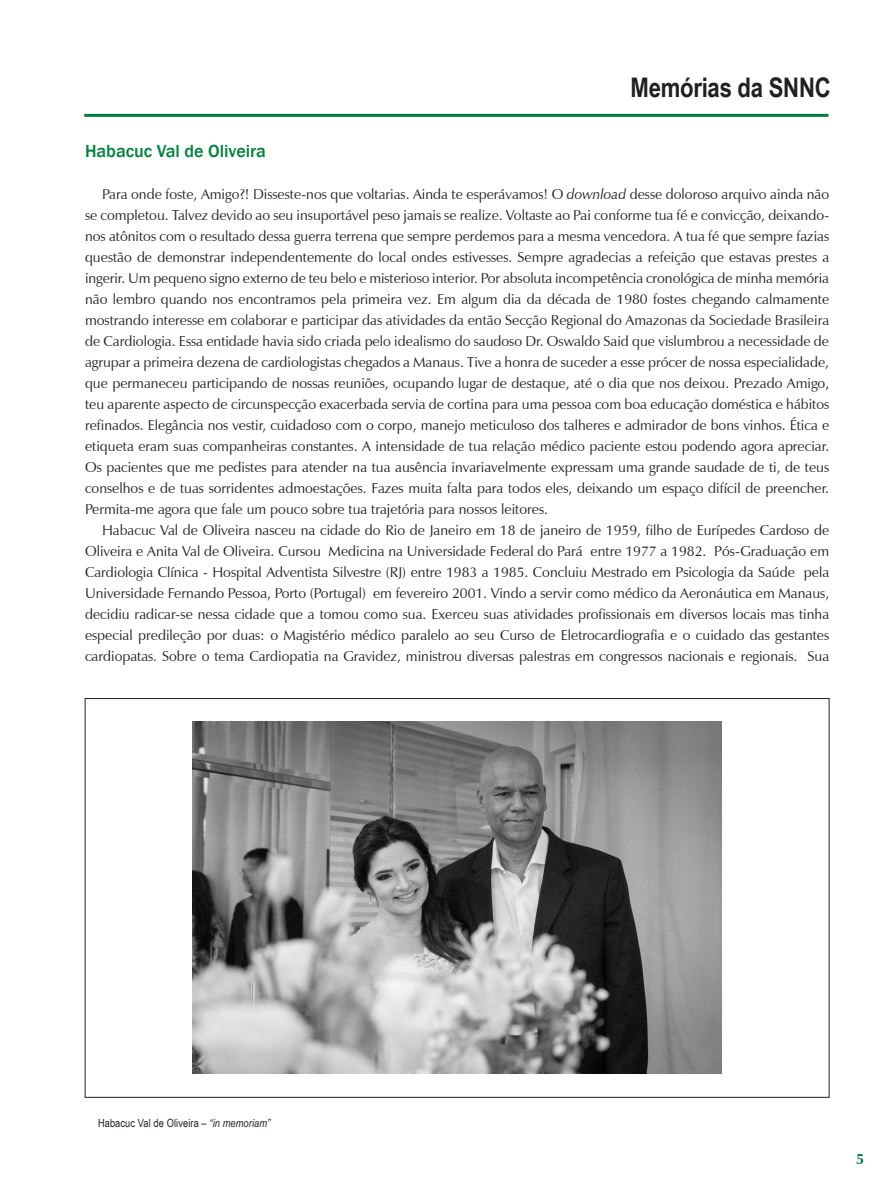
<style>
.page{position:relative;width:893px;height:1191px;background:#fff}
.page>*{position:absolute;margin:0;border:0;box-sizing:border-box;transform-origin:0 0}
.t1{font:700 27px "Arial Narrow";letter-spacing:-.01em;color:#231f20}
.t2{font:500 18px "Franklin Gothic";color:#007e3d}
.t3{font:700 15px "Zapf Humanist 601 BT";color:#007e3d}
.t4{font:14.25px/21px "Zapf Humanist 601 BT";color:#231f20;text-align:justify}
.t5{font:11.25px "Arial Narrow";letter-spacing:.01em;color:#231f20}
.s1{font-style:italic}
</style>
<div class="page">
<hr style="left:84px;top:114px;width:744px;height:3px;background:#007e3d">
<img style="left:193px;top:721px;width:528px;height:353px">
<h1 class="t1" style="left:630px;top:67px;width:202px">Memórias da SNNC</h1>
<p class="t2" style="left:85px;top:140px;width:182px">Habacuc Val de Oliveira</p>
<p class="t4" style="left:85px;top:184px;width:746px;text-indent:17px">Para onde foste, Amigo?! Disseste-nos que voltarias. Ainda te esperávamos! O <span class="s1">download</span> desse doloroso arquivo ainda não se completou. Talvez devido ao seu insuportável peso jamais se realize. Voltaste ao Pai conforme tua fé e convicção, deixando&shy;nos atônitos com o resultado dessa guerra terrena que sempre perdemos para a mesma vencedora. A tua fé que sempre fazias questão de demonstrar independentemente do local ondes estivesses. Sempre agradecias a refeição que estavas prestes a ingerir. Um pequeno signo externo de teu belo e misterioso interior. Por absoluta incompetência cronológica de minha memória não lembro quando nos encontramos pela primeira vez. Em algum dia da década de 1980 fostes chegando calmamente mostrando interesse em colaborar e participar das atividades da então Secção Regional do Amazonas da Sociedade Brasileira de Cardiologia. Essa entidade havia sido criada pelo idealismo do saudoso Dr. Oswaldo Said que vislumbrou a necessidade de agrupar a primeira dezena de cardiologistas chegados a Manaus. Tive a honra de suceder a esse prócer de nossa especialidade, que permaneceu participando de nossas reuniões, ocupando lugar de destaque, até o dia que nos deixou. Prezado Amigo, teu aparente aspecto de circunspecção exacerbada servia de cortina para uma pessoa com boa educação doméstica e hábitos refinados. Elegância nos vestir, cuidadoso com o corpo, manejo meticuloso dos talheres e admirador de bons vinhos. Ética e etiqueta eram suas companheiras constantes. A intensidade de tua relação médico paciente estou podendo agora apreciar.<br>Os pacientes que me pedistes para atender na tua ausência invariavelmente expressam uma grande saudade de ti, de teus conselhos e de tuas sorridentes admoestações. Fazes muita falta para todos eles, deixando um espaço difícil de preencher.<br>Permita-me agora que fale um pouco sobre tua trajetória para nossos leitores.</p>
<p class="t4" style="left:85px;top:520px;width:746px;text-indent:17px">Habacuc Val de Oliveira nasceu na cidade do Rio de Janeiro em 18 de janeiro de 1959, filho de Eurípedes Cardoso de Oliveira e Anita Val de Oliveira. Cursou Medicina na Universidade Federal do Pará entre 1977 a 1982. Pós-Graduação em Cardiologia Clínica - Hospital Adventista Silvestre (RJ) entre 1983 a 1985. Concluiu Mestrado em Psicologia da Saúde pela Universidade Fernando Pessoa, Porto (Portugal) em fevereiro 2001. Vindo a servir como médico da Aeronáutica em Manaus, decidiu radicar-se nessa cidade que a tomou como sua. Exerceu suas atividades profissionais em diversos locais mas tinha especial predileção por duas: o Magistério médico paralelo ao seu Curso de Eletrocardiografia e o cuidado das gestantes cardiopatas. Sobre o tema Cardiopatia na Gravidez, ministrou diversas palestras em congressos nacionais e regionais. Sua</p>
<p class="t5" style="left:98px;top:1115px;width:174px">Habacuc Val de Oliveira – <span class="s1">“in memoriam”</span></p>
<p class="t3" style="left:856px;top:1149px;width:10px">5</p>
</div>
